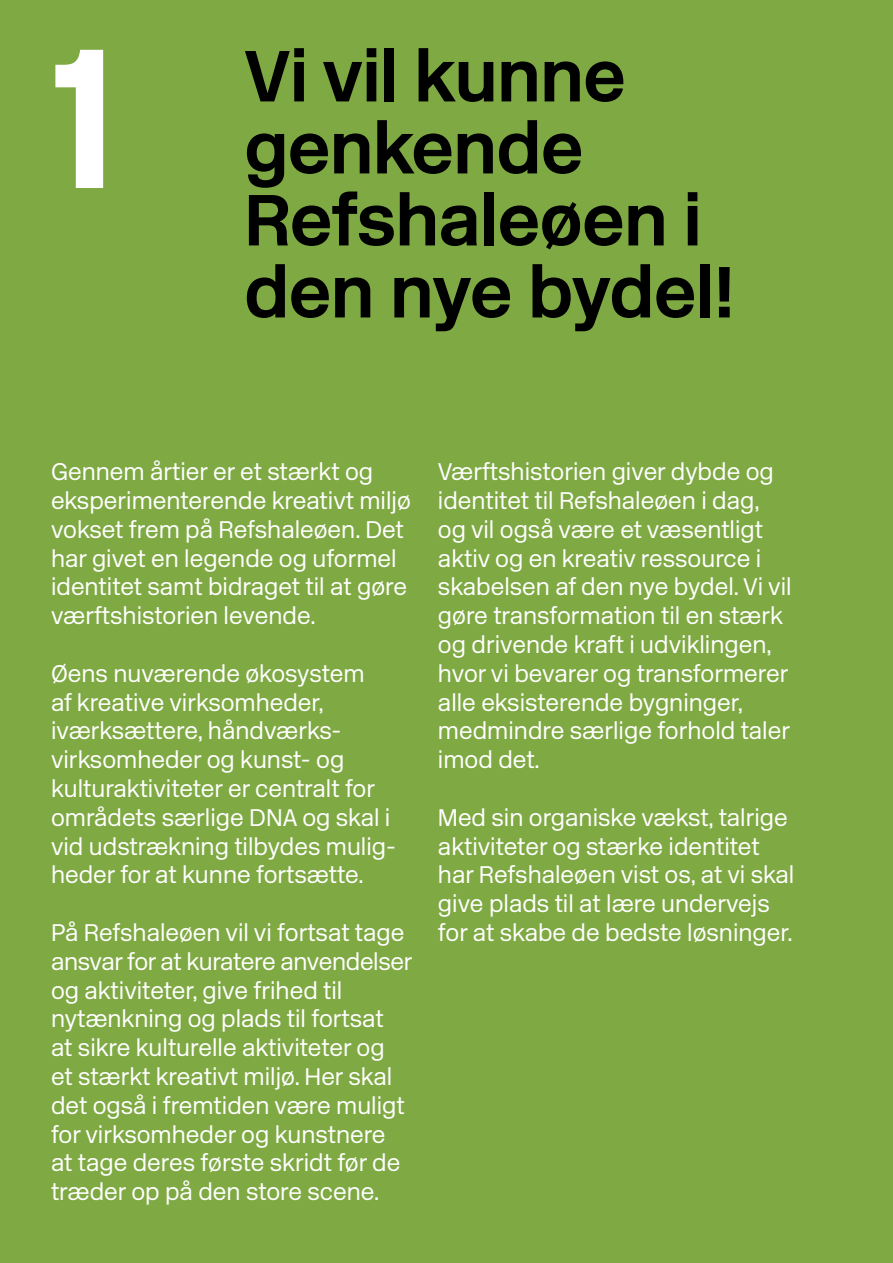
<style>
.page{position:relative;width:893px;height:1263px;background:#7fa943}
.page>*{position:absolute;margin:0;border:0;box-sizing:border-box;transform-origin:0 0}
.t1{font:700 199.65px "New Rail Alphabet";color:#fff}
.t2{font:700 72px/72px "New Rail Alphabet";color:#000}
.t3{font:300 24px/28.8px "New Rail Alphabet";color:#fff}
</style>
<div class="page">
<h1 class="t1" style="left:51px;top:16px;width:66px">1</h1>
<h2 class="t2" style="left:244px;top:42px;width:492px">Vi vil kunne genkende<br>Refshaleøen i den nye bydel!</h2>
<p class="t3" style="left:51px;top:458px;width:361px">Gennem årtier er et stærkt og eksperimenterende kreativt miljø vokset frem på Refshaleøen. Det har givet en legende og uformel identitet samt bidraget til at gøre værftshistorien levende.</p>
<p class="t3" style="left:51px;top:660px;width:346px">Øens nuværende økosystem<br>af kreative virksomheder,<br>iværk sættere, håndværks&shy;virksomheder og kunst- og kulturaktiviteter er centralt for områdets særlige DNA og skal i vid udstrækning tilbydes mulig&shy;heder for at kunne fortsætte.</p>
<p class="t3" style="left:51px;top:919px;width:363px">På Refshaleøen vil vi fortsat tage ansvar for at kuratere an ven delser og aktiviteter, give frihed til nytænkning og plads til fortsat<br>at sikre kulturelle aktiviteter og et stærkt kreativt miljø. Her skal det også i fremtiden være muligt for virksomheder og kunstnere at tage deres første skridt før de træder op på den store scene.</p>
<p class="t3" style="left:438px;top:458px;width:355px">Værftshistorien giver dybde og identitet til Refshaleøen i dag, og vil også være et væsentligt aktiv og en kreativ ressource i skabelsen af den nye bydel. Vi vil gøre transformation til en stærk og drivende kraft i udviklingen, hvor vi bevarer og transformerer alle eksisterende bygninger, medmindre særlige forhold taler imod det.</p>
<p class="t3" style="left:438px;top:804px;width:358px">Med sin organiske vækst, talrige aktiviteter og stærke identitet har Refshaleøen vist os, at vi skal give plads til at lære undervejs for at skabe de bedste løsninger.</p>
</div>
